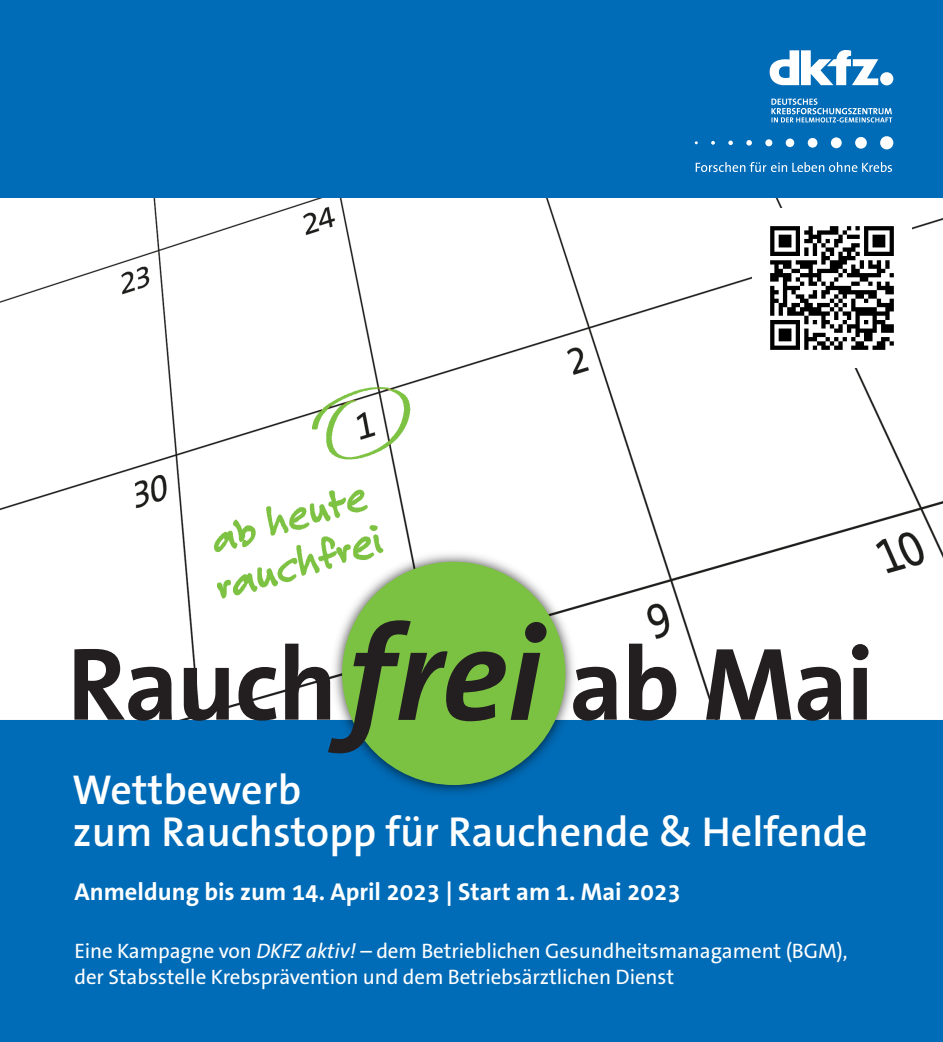
<style>
.page{position:relative;width:943px;height:1042px;background:#006bb6}
.page>*{position:absolute;margin:0;border:0;box-sizing:border-box;transform-origin:0 0}
.Headline0{font:600 42px/42px "The Sans B W6";color:#fff}
.Headline0-2{font:700 24.5px "The Sans B W7";color:#fff}
.text{font:21px/25.2px "The Sans B W5 Plain";letter-spacing:-.005em;color:#fff}
.s1{font-style:italic}
</style>
<div class="page">
<div style="left:0;top:198px;width:943px;height:521px;background:#fff"></div>
<img style="left:752px;top:208px;width:159px;height:160px">
<svg style="left:769px;top:50px;width:124px;height:35px"></svg>
<svg style="left:694px;top:136px;width:199px;height:13px"></svg>
<svg style="left:771px;top:99px;width:121px;height:23px"></svg>
<svg style="left:695px;top:162px;width:197px;height:10px"></svg>
<img style="left:327px;top:546px;width:254px;height:247px">
<div style="left:342px;top:562px;width:223px;height:223px;background:#7bc142;border-radius:50%"></div>
<svg style="left:74px;top:649px;width:98px;height:72px;background:#858486"></svg>
<svg style="left:184px;top:668px;width:45px;height:53px;background:#69686a"></svg>
<svg style="left:238px;top:667px;width:38px;height:53px;background:#817f7f"></svg>
<svg style="left:285px;top:620px;width:261px;height:133px"></svg>
<svg style="left:573px;top:667px;width:43px;height:54px;background:#686769"></svg>
<svg style="left:629px;top:643px;width:47px;height:78px;background:#828183"></svg>
<svg style="left:706px;top:649px;width:85px;height:70px;background:#828081"></svg>
<svg style="left:797px;top:667px;width:44px;height:54px;background:#6a6a6b"></svg>
<svg style="left:852px;top:644px;width:16px;height:75px"></svg>
<p class="Headline0" style="left:72px;top:769px;width:797px">Wettbewerb<br>zum Rauchstopp für Rauchende &amp; Helfende</p>
<p class="Headline0-2" style="left:74px;top:876px;width:608px">Anmeldung bis zum 14. April 2023 | Start am 1. Mai 2023</p>
<p class="text" style="left:74px;top:938px;width:774px">Eine Kampagne von <span class="s1">DKFZ aktiv!</span> – dem Betrieblichen Gesundheitsmanagament (BGM), der Stabsstelle Krebsprävention und dem Betriebsärztlichen Dienst</p>
</div>
